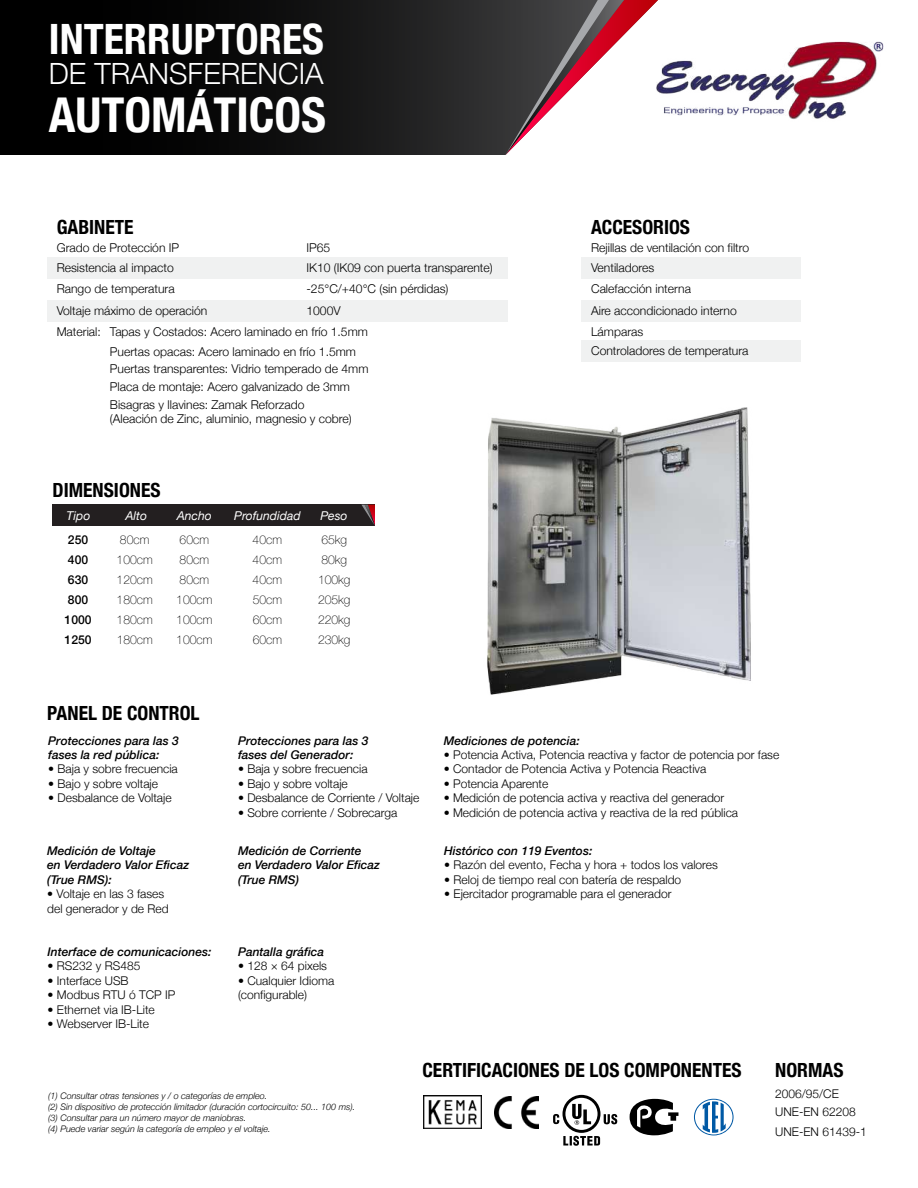
<style>
.page{position:relative;width:918px;height:1188px;background:#fff}
.page>*{position:absolute;margin:0;border:0;box-sizing:border-box;transform-origin:0 0}
.t1{font:700 condensed 48px "Helvetica Neue";color:#fff}
.t2{font:700 condensed 41.85px "Helvetica Neue";color:#fff}
.t3{font:300 29.25px "Helvetica Neue";color:#fff}
.t4{font:700 condensed 19.5px "Helvetica Neue";color:#000}
.t5{font:300 12.15px/19.8px "Helvetica Neue";color:#000}
.t6{font:100 12.15px "Helvetica Neue";color:#000}
.t7{font:italic 12.15px "Helvetica Neue";color:#fff}
.t8{font:500 12.15px "Helvetica Neue";color:#000}
.t9{font:300 12px/14.4px "Helvetica Neue";color:#000}
.t10{font:italic 500 12px/14.4px "Helvetica Neue";color:#000}
.t11{font:italic 300 9px/10.8px "Helvetica Neue";color:#000}
</style>
<div class="page">
<div style="left:53px;top:505px;width:322px;height:21px;background:#231f20"></div>
<svg style="left:361px;top:505px;width:14px;height:21px"></svg>
<div style="left:47px;top:258px;width:461px;height:21px;background:#f0f1f1"></div>
<div style="left:47px;top:300px;width:461px;height:21px;background:#f0f1f1"></div>
<div style="left:582px;top:258px;width:219px;height:21px;background:#f0f1f1"></div>
<div style="left:582px;top:300px;width:219px;height:21px;background:#f0f1f1"></div>
<div style="left:582px;top:340px;width:219px;height:21px;background:#f0f1f1"></div>
<svg style="left:0;top:0;width:505px;height:155px;background:#0f0f10"></svg>
<img style="left:658px;top:41px;width:226px;height:78px">
<svg style="left:505px;top:0;width:153px;height:155px"></svg>
<img style="left:494px;top:1097px;width:44px;height:31px">
<img style="left:423px;top:1095px;width:59px;height:33px">
<svg style="left:630px;top:1099px;width:48px;height:36px"></svg>
<svg style="left:553px;top:1095px;width:64px;height:51px"></svg>
<svg style="left:694px;top:1099px;width:40px;height:36px"></svg>
<img style="left:487px;top:407px;width:264px;height:288px">
<h2 class="t2" style="left:49px;top:4px;width:276px">INTERRUPTORES</h2>
<h3 class="t3" style="left:49px;top:50px;width:276px">DE TRANSFERENCIA</h3>
<h1 class="t1" style="left:49px;top:75px;width:279px">AUTOMÁTICOS</h1>
<h3 class="t4" style="left:57px;top:211px;width:78px">GABINETE</h3>
<p class="t5" style="left:57px;top:237px;width:124px">Grado de Protección IP<br>Resistencia al impacto</p>
<p class="t5" style="left:57px;top:278px;width:152px;line-height:21.3px">Rango de temperatura<br>Voltaje máximo de operación</p>
<p class="t5" style="left:306px;top:237px;width:188px">IP65<br>IK10 (IK09 con puerta transparente)</p>
<p class="t5" style="left:306px;top:278px;width:144px">-25°C/+40°C (sin pérdidas)</p>
<p class="t5" style="left:306px;top:300px;width:36px">1000V</p>
<p class="t5" style="left:57px;top:321px;width:313px">Material: Tapas y Costados: Acero laminado en frío 1.5mm</p>
<p class="t5" style="left:110px;top:341px;width:260px;line-height:17.7px">Puertas opacas: Acero laminado en frío 1.5mm Puertas transparentes: Vidrio temperado de 4mm Placa de montaje: Acero galvanizado de 3mm Bisagras y llavines: Zamak Reforzado</p>
<p class="t5" style="left:110px;top:408px;width:243px">(Aleación de Zinc, aluminio, magnesio y cobre)</p>
<h3 class="t4" style="left:53px;top:473px;width:109px">DIMENSIONES</h3>
<p class="t7" style="left:126px;top:507px;width:23px">Alto</p>
<p class="t6" style="left:120px;top:531px;width:31px">80cm</p>
<p class="t7" style="left:67px;top:507px;width:25px">Tipo</p>
<p class="t8" style="left:68px;top:530px;width:22px">250</p>
<p class="t6" style="left:180px;top:531px;width:31px">60cm</p>
<p class="t7" style="left:177px;top:507px;width:37px">Ancho</p>
<p class="t7" style="left:234px;top:507px;width:68px">Profundidad</p>
<p class="t6" style="left:253px;top:531px;width:31px">40cm</p>
<p class="t7" style="left:320px;top:507px;width:29px">Peso</p>
<p class="t6" style="left:321px;top:531px;width:27px">65kg</p>
<p class="t8" style="left:68px;top:550px;width:22px">400</p>
<p class="t6" style="left:117px;top:551px;width:38px">100cm</p>
<p class="t6" style="left:180px;top:551px;width:31px">80cm</p>
<p class="t6" style="left:253px;top:551px;width:31px">40cm</p>
<p class="t6" style="left:321px;top:551px;width:27px">80kg</p>
<p class="t8" style="left:68px;top:570px;width:22px">630</p>
<p class="t6" style="left:117px;top:571px;width:38px">120cm</p>
<p class="t6" style="left:180px;top:571px;width:31px">80cm</p>
<p class="t6" style="left:253px;top:571px;width:31px">40cm</p>
<p class="t6" style="left:318px;top:571px;width:34px">100kg</p>
<p class="t8" style="left:68px;top:590px;width:22px">800</p>
<p class="t6" style="left:117px;top:591px;width:38px">180cm</p>
<p class="t6" style="left:176px;top:591px;width:38px">100cm</p>
<p class="t6" style="left:253px;top:591px;width:31px">50cm</p>
<p class="t6" style="left:318px;top:591px;width:34px">205kg</p>
<p class="t8" style="left:65px;top:610px;width:29px">1000</p>
<p class="t6" style="left:117px;top:611px;width:38px">180cm</p>
<p class="t6" style="left:176px;top:611px;width:38px">100cm</p>
<p class="t6" style="left:253px;top:611px;width:31px">60cm</p>
<p class="t6" style="left:318px;top:611px;width:34px">220kg</p>
<p class="t8" style="left:65px;top:630px;width:29px">1250</p>
<p class="t6" style="left:117px;top:631px;width:38px">180cm</p>
<p class="t6" style="left:176px;top:631px;width:38px">100cm</p>
<p class="t6" style="left:253px;top:631px;width:31px">60cm</p>
<p class="t6" style="left:318px;top:631px;width:34px">230kg</p>
<h3 class="t4" style="left:591px;top:211px;width:100px">ACCESORIOS</h3>
<p class="t5" style="left:591px;top:237px;width:160px">Rejillas de ventilación con filtro<br>Ventiladores</p>
<p class="t5" style="left:591px;top:278px;width:147px;line-height:21.3px">Calefacción interna<br>Aire accondicionado interno</p>
<p class="t5" style="left:591px;top:340px;width:159px">Controladores de temperatura</p>
<p class="t5" style="left:591px;top:321px;width:54px">Lámparas</p>
<h3 class="t4" style="left:47px;top:697px;width:154px">PANEL DE CONTROL</h3>
<p class="t10" style="left:48px;top:732px;width:132px">Protecciones para las 3 fases la red pública:</p>
<p class="t9" style="left:48px;top:761px;width:131px">• Baja y sobre frecuencia</p>
<p class="t9" style="left:48px;top:775px;width:111px">• Bajo y sobre voltaje</p>
<p class="t9" style="left:48px;top:790px;width:125px">• Desbalance de Voltaje</p>
<p class="t10" style="left:47px;top:843px;width:144px">Medición de Voltaje<br>en Verdadero Valor Eficaz (True RMS):</p>
<p class="t9" style="left:47px;top:886px;width:123px">• Voltaje en las 3 fases del generador y de Red</p>
<p class="t10" style="left:48px;top:944px;width:165px">Interface de comunicaciones:</p>
<p class="t9" style="left:48px;top:958px;width:94px">• RS232 y RS485</p>
<p class="t9" style="left:48px;top:972px;width:82px">• Interface USB</p>
<p class="t9" style="left:48px;top:987px;width:129px">• Modbus RTU ó TCP IP</p>
<p class="t9" style="left:48px;top:1001px;width:109px">• Ethernet via IB-Lite</p>
<p class="t9" style="left:48px;top:1016px;width:103px">• Webserver IB-Lite</p>
<p class="t10" style="left:238px;top:732px;width:132px">Protecciones para las 3 fases del Generador:</p>
<p class="t9" style="left:238px;top:761px;width:131px">• Baja y sobre frecuencia</p>
<p class="t9" style="left:238px;top:775px;width:111px">• Bajo y sobre voltaje</p>
<p class="t9" style="left:238px;top:790px;width:183px">• Desbalance de Corriente / Voltaje</p>
<p class="t9" style="left:238px;top:804px;width:161px">• Sobre corriente / Sobrecarga</p>
<p class="t10" style="left:238px;top:843px;width:144px">Medición de Corriente<br>en Verdadero Valor Eficaz (True RMS)</p>
<p class="t10" style="left:238px;top:944px;width:88px">Pantalla gráfica</p>
<p class="t9" style="left:238px;top:958px;width:91px">• 128 × 64 pixels</p>
<p class="t9" style="left:238px;top:972px;width:98px">• Cualquier Idioma (configurable)</p>
<p class="t10" style="left:444px;top:732px;width:138px">Mediciones de potencia:</p>
<p class="t9" style="left:444px;top:747px;width:337px">• Potencia Activa, Potencia reactiva y factor de potencia por fase</p>
<p class="t9" style="left:444px;top:761px;width:264px">• Contador de Potencia Activa y Potencia Reactiva</p>
<p class="t9" style="left:444px;top:775px;width:106px">• Potencia Aparente</p>
<p class="t9" style="left:444px;top:790px;width:282px">• Medición de potencia activa y reactiva del generador</p>
<p class="t9" style="left:444px;top:804px;width:296px">• Medición de potencia activa y reactiva de la red pública</p>
<p class="t10" style="left:444px;top:843px;width:150px">Histórico con 119 Eventos:</p>
<p class="t9" style="left:444px;top:857px;width:275px">• Razón del evento, Fecha y hora + todos los valores</p>
<p class="t9" style="left:444px;top:871px;width:238px">• Reloj de tiempo real con batería de respaldo</p>
<p class="t9" style="left:444px;top:886px;width:229px">• Ejercitador programable para el generador</p>
<p class="t11" style="left:48px;top:1090px;width:309px">(1) Consultar otras tensiones y / o categorías de empleo.<br>(2) Sin dispositivo de protección limitador (duración cortocircuito: 50... 100 ms). (3) Consultar para un número mayor de maniobras.<br>(4) Puede variar según la categoría de empleo y el voltaje.</p>
<h3 class="t4" style="left:423px;top:1053px;width:321px">CERTIFICACIONES DE LOS COMPONENTES</h3>
<h3 class="t4" style="left:775px;top:1053px;width:70px">NORMAS</h3>
<p class="t9" style="left:775px;top:1084px;width:82px;line-height:18px">2006/95/CE<br>UNE-EN 62208</p>
<p class="t9" style="left:775px;top:1124px;width:93px">UNE-EN 61439-1</p>
</div>
